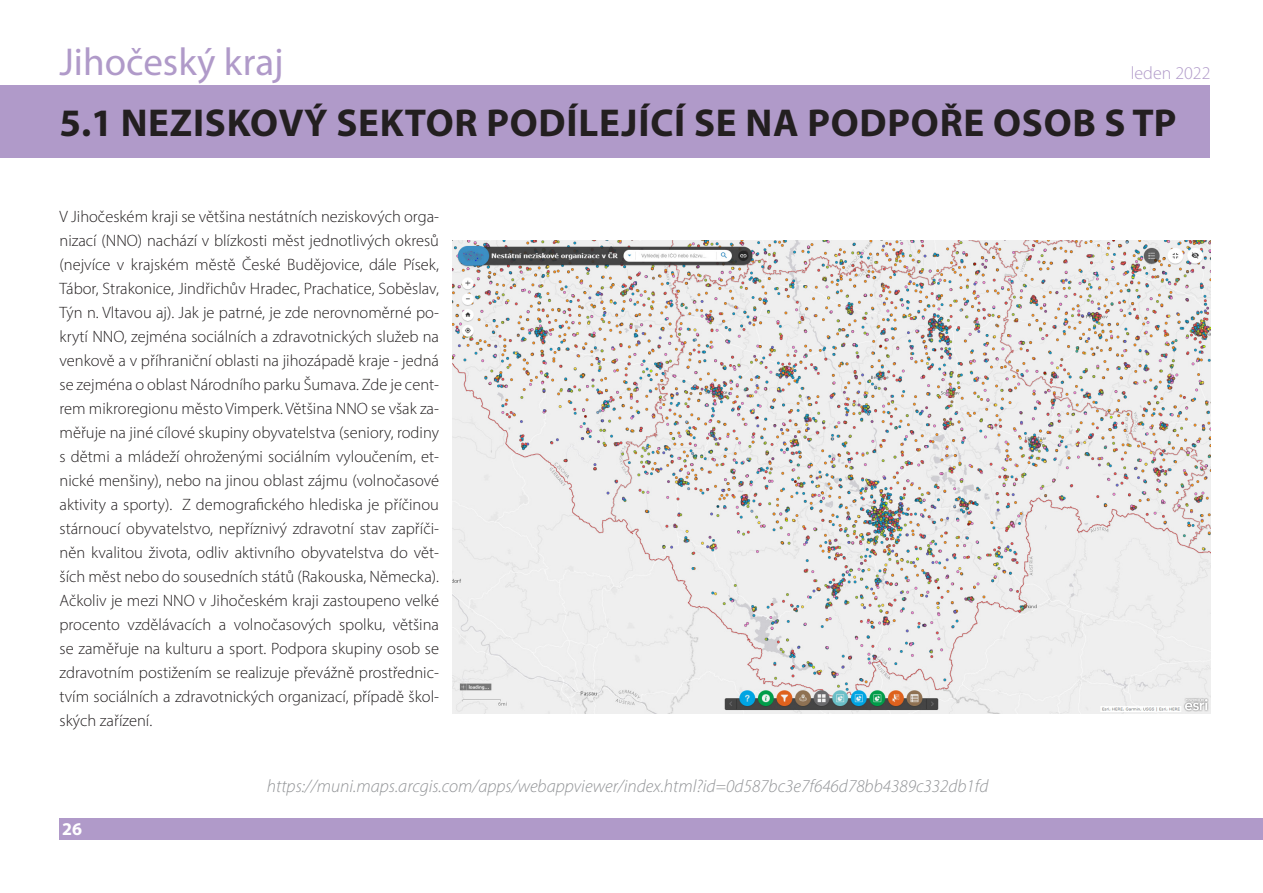
<style>
.page{position:relative;width:1263px;height:893px;background:#fff}
.page>*{position:absolute;margin:0;border:0;box-sizing:border-box;transform-origin:0 0}
.t1{font:700 39px "Myriad Pro";letter-spacing:.02em;color:#231f20}
.t2{font:39px "Myriad Pro";color:#b09ac9}
.t3{font:italic 300 18px "Myriad Pro";color:#939598}
.t4{font:300 18px "Myriad Pro";color:#b09ac9}
.t5{font:700 18px "Myriad Pro";color:#fff}
.t6{font:300 16.5px/24px "Myriad Pro";color:#231f20;text-align:justify}
</style>
<div class="page">
<div style="left:0;top:85px;width:1210px;height:73px;background:#b09ac9"></div>
<div style="left:59px;top:819px;width:1204px;height:21px;background:#b09ac9"></div>
<img style="left:453px;top:240px;width:757px;height:474px">
<p class="t2" style="left:60px;top:37px;width:226px">Jihočeský kraj</p>
<p class="t4" style="left:1131px;top:62px;width:81px">leden 2022</p>
<p class="t1" style="left:60px;top:98px;width:1118px">5.1 NEZISKOVÝ SEKTOR PODÍLEJÍCÍ SE NA PODPOŘE OSOB S TP</p>
<p class="t6" style="left:60px;top:204px;width:381px">V Jihočeském kraji se většina nestátních neziskových orga&shy;nizací (NNO) nachází v blízkosti měst jednotlivých okresů (nejvíce v krajském městě České Budějovice, dále Písek, Tábor, Strakonice, Jindřichův Hradec, Prachatice, Soběslav, Týn n. Vltavou aj). Jak je patrné, je zde nerovnoměrné po&shy;krytí NNO, zejména sociálních a zdravotnických služeb na venkově a v příhraniční oblasti na jihozápadě kraje - jedná se zejména o oblast Národního parku Šumava. Zde je cent&shy;rem mikroregionu město Vimperk. Většina NNO se však za&shy;měřuje na jiné cílové skupiny obyvatelstva (seniory, rodiny s dětmi a mládeží ohroženými sociálním vyloučením, et&shy;nické menšiny), nebo na jinou oblast zájmu (volnočasové aktivity a sporty). Z demografického hlediska je příčinou stárnoucí obyvatelstvo, nepříznivý zdravotní stav zapříči&shy;něn kvalitou života, odliv aktivního obyvatelstva do vět&shy;ších měst nebo do sousedních států (Rakouska, Německa).<br>Ačkoliv je mezi NNO v Jihočeském kraji zastoupeno velké procento vzdělávacích a volnočasových spolku, většina se zaměřuje na kulturu a sport. Podpora skupiny osob se zdravotním postižením se realizuje převážně prostřednic&shy;tvím sociálních a zdravotnických organizací, případě škol&shy;ských zařízení.</p>
<p class="t5" style="left:62px;top:817px;width:21px">26</p>
<p class="t3" style="left:267px;top:775px;width:723px">https://muni.maps.arcgis.com/apps/webappviewer/index.html?id=0d587bc3e7f646d78bb4389c332db1fd</p>
</div>
